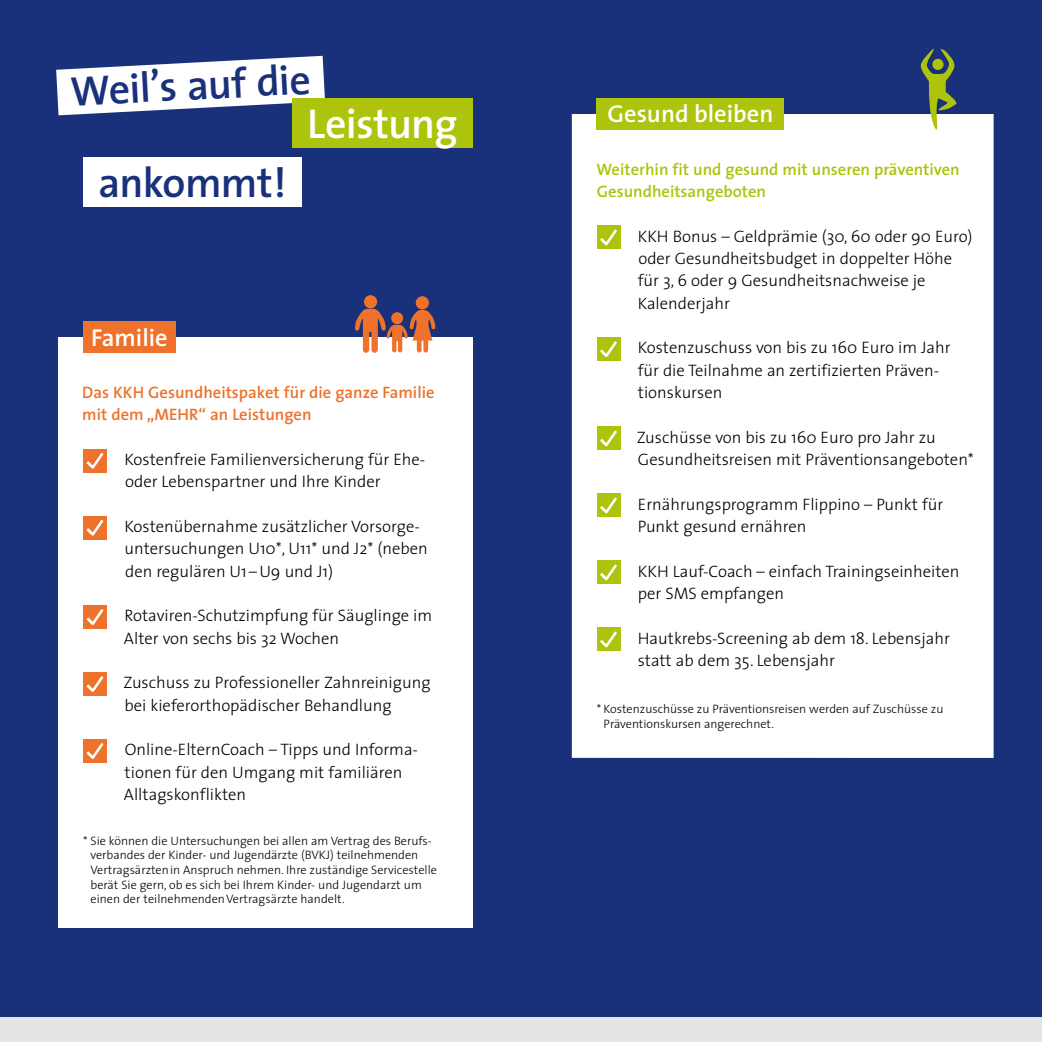
<style>
.page{position:relative;width:1042px;height:1042px;background:#fff}
.page>*{position:absolute;margin:0;border:0;box-sizing:border-box;transform-origin:0 0}
.t1{font:600 42px "The Sans";letter-spacing:-.02em;color:#19317b}
.t2{font:600 42px "The Sans";letter-spacing:-.02em;color:#fff}
.t3{font:600 24.5px "The Sans";color:#fff}
.t4{font:300 16.62px/22.4px "The Sans";color:#000}
.t5{font:600 16.62px/22.4px "The Sans";color:#ee722b}
.t6{font:600 16.62px/22.4px "The Sans";color:#aec30b}
.t7{font:300 12.25px/14.7px "The Sans";color:#000}
</style>
<div class="page">
<div style="left:0;top:0;width:1042px;height:1033px;background:#19317b"></div>
<div style="left:58px;top:337px;width:414px;height:590px;background:#fff"></div>
<div style="left:83px;top:322px;width:93px;height:31px;background:#ee722b"></div>
<div style="left:83px;top:449px;width:24px;height:23px;background:#ee722b"></div>
<svg style="left:87px;top:453px;width:16px;height:16px"></svg>
<svg style="left:56px;top:56px;width:269px;height:59px"></svg>
<div style="left:83px;top:158px;width:219px;height:49px;background:#fff"></div>
<div style="left:292px;top:98px;width:180px;height:50px;background:#aec30b"></div>
<div style="left:83px;top:516px;width:24px;height:23px;background:#ee722b"></div>
<svg style="left:87px;top:520px;width:16px;height:16px"></svg>
<div style="left:83px;top:605px;width:24px;height:24px;background:#ee722b"></div>
<svg style="left:87px;top:609px;width:16px;height:16px"></svg>
<div style="left:83px;top:672px;width:24px;height:24px;background:#ee722b"></div>
<svg style="left:87px;top:676px;width:16px;height:16px"></svg>
<div style="left:83px;top:739px;width:24px;height:24px;background:#ee722b"></div>
<svg style="left:87px;top:743px;width:16px;height:16px"></svg>
<div style="left:572px;top:114px;width:421px;height:644px;background:#fff"></div>
<div style="left:597px;top:98px;width:187px;height:32px;background:#aec30b"></div>
<div style="left:597px;top:226px;width:23px;height:23px;background:#aec30b"></div>
<svg style="left:600px;top:229px;width:17px;height:17px"></svg>
<div style="left:597px;top:337px;width:23px;height:24px;background:#aec30b"></div>
<svg style="left:600px;top:341px;width:17px;height:16px"></svg>
<div style="left:597px;top:427px;width:23px;height:23px;background:#aec30b"></div>
<svg style="left:600px;top:430px;width:17px;height:17px"></svg>
<div style="left:597px;top:494px;width:23px;height:23px;background:#aec30b"></div>
<svg style="left:600px;top:497px;width:17px;height:17px"></svg>
<div style="left:597px;top:561px;width:23px;height:23px;background:#aec30b"></div>
<svg style="left:600px;top:564px;width:17px;height:17px"></svg>
<div style="left:597px;top:627px;width:23px;height:24px;background:#aec30b"></div>
<svg style="left:600px;top:631px;width:17px;height:17px"></svg>
<div style="left:364px;top:295px;width:13px;height:13px;background:#ee722b;border-radius:50%"></div>
<div style="left:416px;top:296px;width:13px;height:13px;background:#ee722b;border-radius:50%"></div>
<svg style="left:355px;top:309px;width:81px;height:44px"></svg>
<svg style="left:920px;top:48px;width:37px;height:82px"></svg>
<div style="left:0;top:1017px;width:1042px;height:25px;background:#e4e4e4"></div>
<h1 class="t1" style="left:69px;top:57px;width:242px;rotate:-3deg">Weil’s auf die</h1>
<h1 class="t2" style="left:307px;top:88px;width:152px">Leistung</h1>
<h1 class="t1" style="left:98px;top:147px;width:189px">ankommt!</h1>
<h2 class="t3" style="left:91px;top:317px;width:78px">Familie</h2>
<p class="t5" style="left:82px;top:381px;width:354px">Das KKH Gesundheitspaket für die ganze Familie mit dem „MEHR“ an Leistungen</p>
<p class="t4" style="left:125px;top:447px;width:302px">Kostenfreie Familienversicherung für Ehe&shy;oder Lebenspartner und Ihre Kinder</p>
<p class="t4" style="left:125px;top:514px;width:304px">Kostenübernahme zusätzlicher Vorsorge&shy;untersuchungen U10*, U11* und J2* (neben den regulären U1–U9 und J1)</p>
<p class="t4" style="left:124px;top:604px;width:310px">Rotaviren-Schutzimpfung für Säuglinge im<br>Alter von sechs bis 32 Wochen</p>
<p class="t4" style="left:123px;top:671px;width:309px">Zuschuss zu Professioneller Zahnreinigung bei kieferorthopädischer Behandlung</p>
<p class="t4" style="left:124px;top:738px;width:294px">Online-ElternCoach – Tipps und Informa&shy;tionen für den Umgang mit familiären<br>Alltagskonflikten</p>
<p class="t7" style="left:91px;top:832px;width:348px;text-indent:-7px">* Sie können die Untersuchungen bei allen am Vertrag des Berufs&shy;verbandes der Kinder- und Jugendärzte (BVKJ) teilnehmenden Vertragsärzten in Anspruch nehmen. Ihre zuständige Servicestelle berät Sie gern, ob es sich bei Ihrem Kinder- und Jugendarzt um einen der teilnehmenden Vertragsärzte handelt.</p>
<h2 class="t3" style="left:607px;top:94px;width:167px">Gesund bleiben</h2>
<p class="t6" style="left:596px;top:157px;width:365px">Weiterhin fit und gesund mit unseren präventiven<br>Gesundheitsangeboten</p>
<p class="t4" style="left:638px;top:224px;width:336px">KKH Bonus – Geldprämie (30, 60 oder 90 Euro) oder Gesundheitsbudget in doppelter Höhe für 3, 6 oder 9 Gesundheitsnachweise je Kalenderjahr</p>
<p class="t4" style="left:638px;top:336px;width:314px">Kostenzuschuss von bis zu 160 Euro im Jahr für die Teilnahme an zertifizierten Präven&shy;tionskursen</p>
<p class="t4" style="left:637px;top:425px;width:339px">Zuschüsse von bis zu 160 Euro pro Jahr zu<br>Gesundheitsreisen mit Präventionsangeboten*</p>
<p class="t4" style="left:638px;top:492px;width:307px">Ernährungsprogramm Flippino – Punkt für<br>Punkt gesund ernähren</p>
<p class="t4" style="left:638px;top:559px;width:323px">KKH Lauf-Coach – einfach Trainingseinheiten per SMS empfangen</p>
<p class="t4" style="left:638px;top:626px;width:314px">Hautkrebs-Screening ab dem 18. Lebensjahr statt ab dem 35. Lebensjahr</p>
<p class="t7" style="left:603px;top:701px;width:341px;text-indent:-7px">* Kostenzuschüsse zu Präventionsreisen werden auf Zuschüsse zu<br>Präventionskursen angerechnet.</p>
</div>
